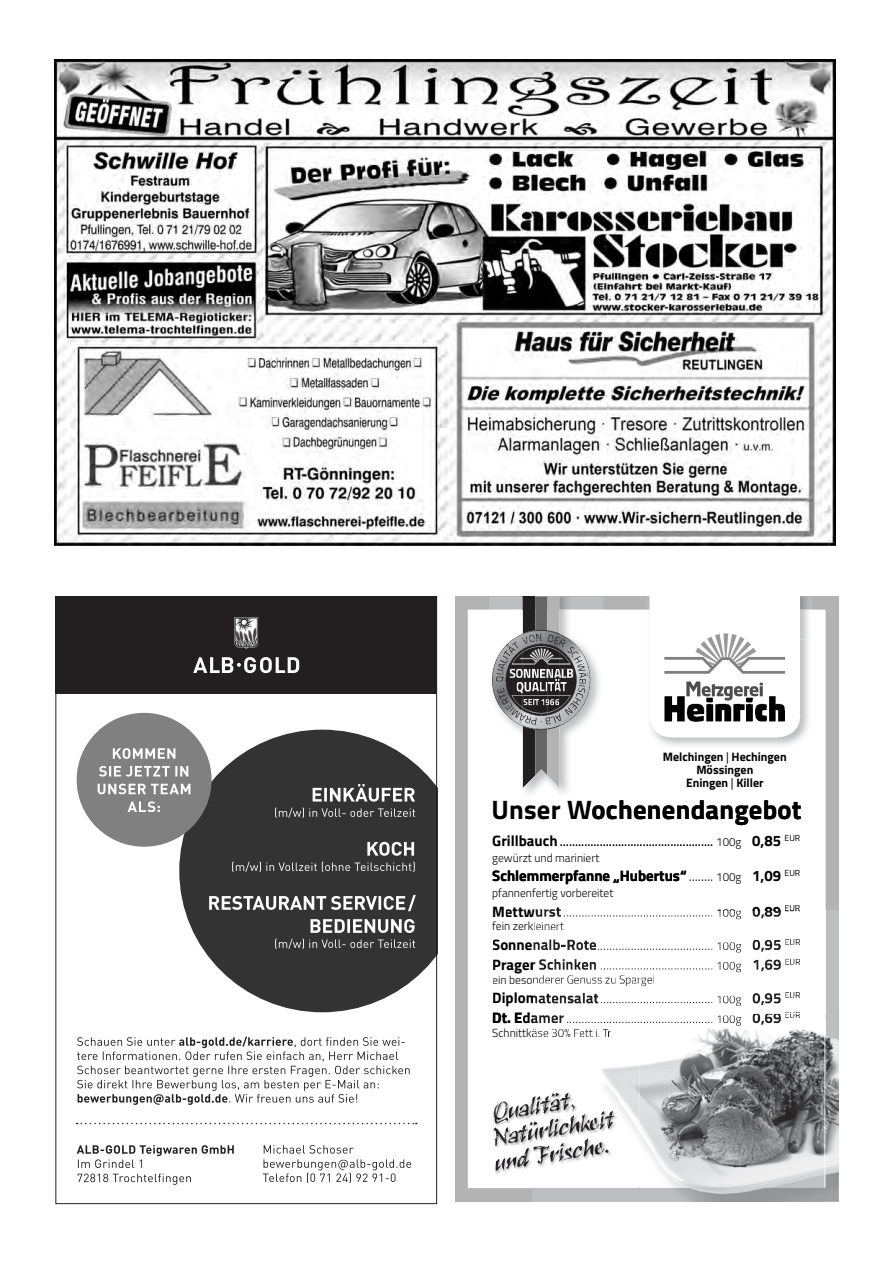
<style>
.page{position:relative;width:893px;height:1263px;background:#fff}
.page>*{position:absolute;margin:0;border:0;box-sizing:border-box;transform-origin:0 0}
.t1{font:26.7px "Titillium Web Bold+T42";letter-spacing:.01em;color:#000}
.t2{font:15.15px "Titillium Web Bold+T42";color:#000}
.t3{font:15.15px "Titillium Web Light+T42";color:#000}
.t4{font:12.15px "Titillium Web Bold+T42";color:#000}
.t5{font:11.7px "Titillium Web Light+T42";color:#000}
.t6{font:8.85px "Titillium Web Regular+T42";color:#000}
.s1{font-family:"Titillium Web Regular+T42"}
.s2{font-family:"Titillium Web Bold+T42"}
.s3{font-size:11.7px}
.s4{font-family:"Titillium Web Light+T42"}
.s5{font-family:"Titillium Web Light+T42";font-size:11.7px}
.s6{font-family:"Titillium Web Bold+T42";font-size:15.15px}
</style>
<div class="page">
<img style="left:55px;top:59px;width:781px;height:487px">
<svg style="left:455px;top:597px;width:383px;height:604px"></svg>
<img style="left:489px;top:597px;width:114px;height:42px">
<img style="left:646px;top:597px;width:166px;height:42px">
<img style="left:489px;top:778px;width:114px;height:22px">
<svg style="left:496px;top:597px;width:92px;height:191px"></svg>
<img style="left:510px;top:669px;width:63px;height:7px">
<img style="left:510px;top:676px;width:63px;height:2px">
<img style="left:523px;top:652px;width:12px;height:63px">
<img style="left:513px;top:701px;width:56px;height:9px">
<img style="left:535px;top:656px;width:12px;height:59px">
<img style="left:547px;top:654px;width:13px;height:61px">
<img style="left:646px;top:721px;width:166px;height:28px">
<svg style="left:649px;top:597px;width:151px;height:140px"></svg>
<img style="left:532px;top:910px;width:108px;height:291px">
<svg style="left:785px;top:910px;width:15px;height:1px"></svg>
<img style="left:752px;top:910px;width:29px;height:5px">
<img style="left:717px;top:910px;width:24px;height:5px">
<img style="left:720px;top:912px;width:21px;height:3px">
<img style="left:640px;top:915px;width:184px;height:99px">
<img style="left:824px;top:910px;width:14px;height:104px">
<img style="left:493px;top:1092px;width:126px;height:83px">
<img style="left:585px;top:1029px;width:24px;height:8px">
<svg style="left:608px;top:1031px;width:4px;height:6px"></svg>
<svg style="left:580px;top:1031px;width:4px;height:6px"></svg>
<img style="left:532px;top:1028px;width:47px;height:9px">
<img style="left:532px;top:1034px;width:43px;height:3px">
<img style="left:567px;top:1021px;width:72px;height:2px">
<img style="left:532px;top:1014px;width:32px;height:9px">
<img style="left:532px;top:1019px;width:29px;height:4px">
<img style="left:640px;top:1014px;width:198px;height:187px">
<img style="left:752px;top:1014px;width:29px;height:3px">
<img style="left:785px;top:1014px;width:15px;height:4px">
<img style="left:752px;top:1017px;width:29px;height:3px">
<img style="left:717px;top:1015px;width:24px;height:5px">
<img style="left:720px;top:1018px;width:21px;height:2px">
<svg style="left:640px;top:1021px;width:14px;height:2px"></svg>
<img style="left:654px;top:1020px;width:184px;height:154px">
<img style="left:824px;top:1014px;width:2px;height:174px">
<svg style="left:179px;top:730px;width:256px;height:282px;fill:#333"></svg>
<svg style="left:275px;top:784px;width:140px;height:34px;background:#5b5b5b"></svg>
<svg style="left:232px;top:842px;width:183px;height:30px;background:#4b4b4b"></svg>
<svg style="left:275px;top:919px;width:140px;height:30px;background:#636363"></svg>
<svg style="left:209px;top:895px;width:207px;height:16px"></svg>
<div style="left:55px;top:596px;width:382px;height:98px;background:#231f20"></div>
<svg style="left:77px;top:1145px;width:157px;height:40px"></svg>
<svg style="left:263px;top:1159px;width:148px;height:24px"></svg>
<svg style="left:264px;top:1145px;width:90px;height:8px"></svg>
<svg style="left:193px;top:657px;width:106px;height:16px"></svg>
<svg style="left:234px;top:617px;width:24px;height:32px"></svg>
<svg style="left:77px;top:1123px;width:340px;height:1px"></svg>
<svg style="left:77px;top:1036px;width:333px;height:69px"></svg>
<div style="left:77px;top:713px;width:135px;height:134px;background:#808080;border-radius:50%"></div>
<svg style="left:128px;top:801px;width:32px;height:11px"></svg>
<svg style="left:98px;top:784px;width:92px;height:10px"></svg>
<svg style="left:99px;top:766px;width:89px;height:10px"></svg>
<svg style="left:113px;top:748px;width:62px;height:11px"></svg>
<p class="t4" style="left:663px;top:747px;width:125px">Melchingen <span class="s1">|</span> echingen</p>
<p class="t4" style="left:732px;top:747px;width:10px">H</p>
<p class="t4" style="left:696px;top:760px;width:58px">Mössingen</p>
<p class="t4" style="left:686px;top:773px;width:79px">Eningen <span class="s1">|</span> Killer</p>
<h1 class="t1" style="left:492px;top:789px;width:311px">Unser Wochenendangebot</h1>
<p class="t6" style="left:784px;top:832px;width:17px">EUR</p>
<p class="t3" style="left:492px;top:830px;width:290px"><span class="s2">Grillbauch</span> .................................................. <span class="s3">100g</span> <span class="s2">0,85</span></p>
<p class="t5" style="left:492px;top:849px;width:109px">gewürzt und mariniert</p>
<p class="t6" style="left:784px;top:867px;width:17px">EUR</p>
<p class="t2" style="left:492px;top:864px;width:290px">Schlemmerpfanne „Hubertus“ <span class="s4">........</span> <span class="s5">100g</span> 1,09</p>
<p class="t5" style="left:492px;top:884px;width:123px">pfannenfertig vorbereitet</p>
<p class="t2" style="left:492px;top:900px;width:70px">Mettwurst</p>
<p class="t5" style="left:492px;top:918px;width:42px">fein zerk</p>
<p class="t2" style="left:492px;top:933px;width:42px">Sonne</p>
<p class="t2" style="left:492px;top:953px;width:45px">Prager</p>
<p class="t5" style="left:492px;top:971px;width:42px">ein beso</p>
<p class="t2" style="left:492px;top:986px;width:47px">Diplom</p>
<p class="t2" style="left:492px;top:1006px;width:48px">Dt. Eda</p>
<p class="t5" style="left:492px;top:1024px;width:47px">Schnittkä</p>
<p class="t6" style="left:784px;top:902px;width:17px">EUR</p>
<p class="t5" style="left:716px;top:904px;width:67px">100 <span class="s6">0 89</span></p>
</div>
